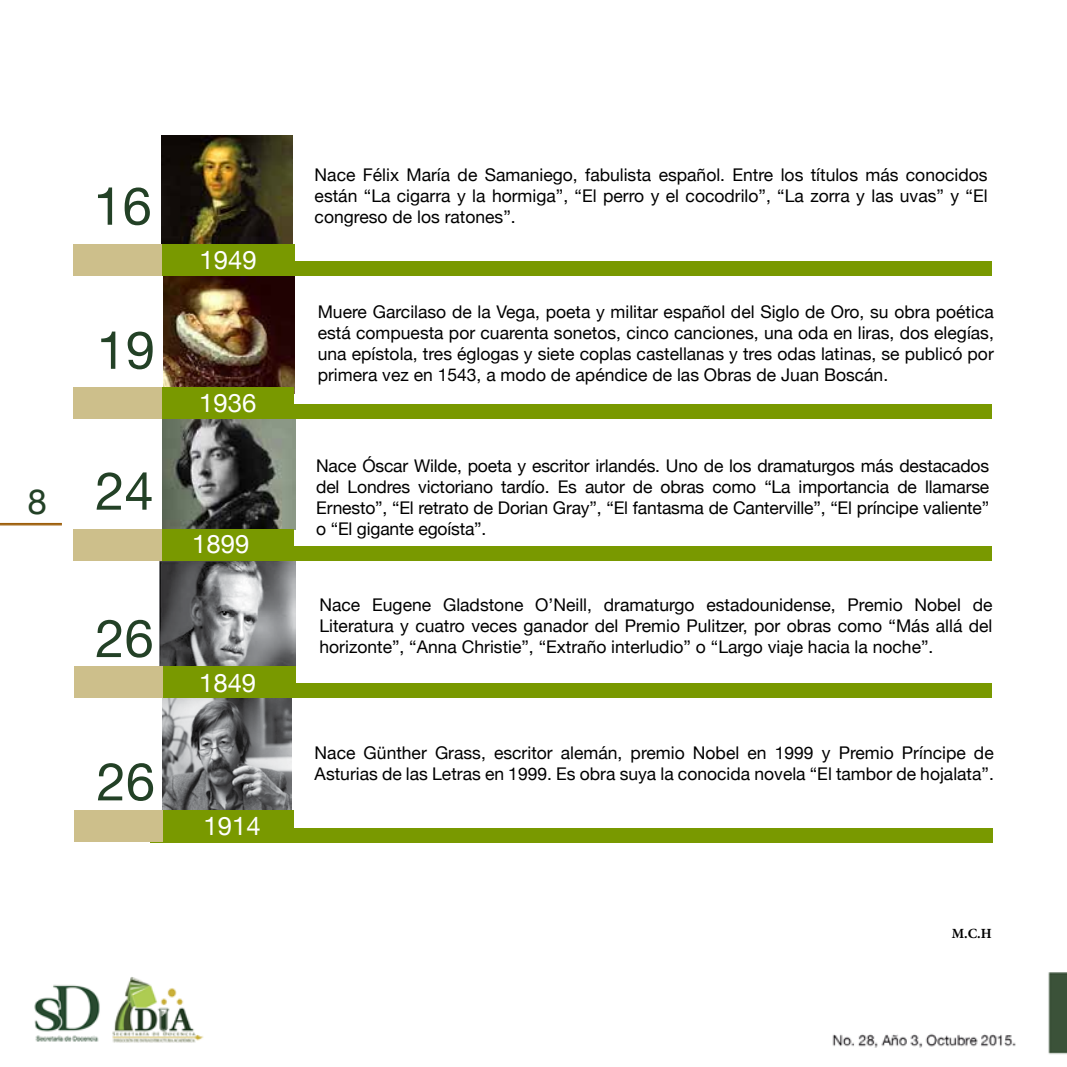
<style>
.page{position:relative;width:1067px;height:1067px;background:#fff}
.page>*{position:absolute;margin:0;border:0;box-sizing:border-box;transform-origin:0 0}
.t1{font:52.5px "Helvetica Neue";color:#234126}
.t2{font:35px "Helvetica Neue";color:#234126}
.t3{font:25.72px "Helvetica Neue";color:#fff}
.t4{font:17.5px/21px "Helvetica Neue";color:#000;text-align:justify}
.t5{font:700 14px "Minion Pro";color:#000}
</style>
<div class="page">
<img style="left:0;top:135px;width:1066px;height:920px">
<hr style="left:0;top:523px;width:62px;height:1px;background:#995800">
<hr style="left:0;top:524px;width:62px;height:1px;background:#995800">
<img style="left:163px;top:698px;width:128px;height:112px">
<div style="left:150px;top:828px;width:842px;height:14px;background:#799900"></div>
<div style="left:161px;top:810px;width:133px;height:19px;background:#799900"></div>
<div style="left:75px;top:810px;width:88px;height:32px;background:#cdbf8b"></div>
<img style="left:160px;top:560px;width:135px;height:105px">
<img style="left:163px;top:419px;width:132px;height:110px">
<img style="left:163px;top:276px;width:131px;height:111px">
<img style="left:161px;top:136px;width:132px;height:108px">
<div style="left:149px;top:261px;width:842px;height:15px;background:#799900"></div>
<div style="left:162px;top:244px;width:132px;height:32px;background:#799900"></div>
<div style="left:73px;top:244px;width:88px;height:32px;background:#cdbf8b"></div>
<div style="left:149px;top:404px;width:842px;height:14px;background:#799900"></div>
<div style="left:161px;top:387px;width:133px;height:31px;background:#799900"></div>
<div style="left:73px;top:387px;width:88px;height:31px;background:#cdbf8b"></div>
<div style="left:149px;top:546px;width:842px;height:14px;background:#799900"></div>
<div style="left:161px;top:528px;width:133px;height:32px;background:#799900"></div>
<div style="left:73px;top:528px;width:88px;height:32px;background:#cdbf8b"></div>
<div style="left:149px;top:683px;width:842px;height:14px;background:#799900"></div>
<div style="left:163px;top:665px;width:132px;height:32px;background:#799900"></div>
<div style="left:75px;top:665px;width:88px;height:32px;background:#cdbf8b"></div>
<h2 class="t2" style="left:27px;top:481px;width:21px">8</h2>
<h1 class="t1" style="left:93px;top:175px;width:60px">16</h1>
<h1 class="t1" style="left:97px;top:319px;width:60px">19</h1>
<h1 class="t1" style="left:95px;top:459px;width:60px">24</h1>
<h1 class="t1" style="left:95px;top:607px;width:60px">26</h1>
<h1 class="t1" style="left:97px;top:750px;width:60px">26</h1>
<h3 class="t3" style="left:200px;top:244px;width:59px">1949</h3>
<h3 class="t3" style="left:199px;top:387px;width:59px">1936</h3>
<h3 class="t3" style="left:192px;top:529px;width:59px">1899</h3>
<h3 class="t3" style="left:199px;top:667px;width:59px">1849</h3>
<h3 class="t3" style="left:203px;top:811px;width:59px">1914</h3>
<p class="t4" style="left:315px;top:164px;width:674px">Nace Félix María de Samaniego, fabulista español. Entre los títulos más conocidos están “La cigarra y la hormiga”, “El perro y el cocodrilo”, “La zorra y las uvas” y “El congreso de los ratones”.</p>
<p class="t4" style="left:318px;top:301px;width:677px">Muere Garcilaso de la Vega, poeta y militar español del Siglo de Oro, su obra poética está compuesta por cuarenta sonetos, cinco canciones, una oda en liras, dos elegías, una epístola, tres églogas y siete coplas castellanas y tres odas latinas, se publicó por primera vez en 1543, a modo de apéndice de las Obras de Juan Boscán.</p>
<p class="t4" style="left:316px;top:454px;width:674px">Nace Óscar Wilde, poeta y escritor irlandés. Uno de los dramaturgos más destacados del Londres victoriano tardío. Es autor de obras como “La importancia de llamarse Ernesto”, “El retrato de Dorian Gray”, “El fantasma de Canterville”, “El príncipe valiente” o “El gigante egoísta”.</p>
<p class="t4" style="left:319px;top:594px;width:674px">Nace Eugene Gladstone O’Neill, dramaturgo estadounidense, Premio Nobel de Literatura y cuatro veces ganador del Premio Pulitzer, por obras como “Más allá del horizonte”, “Anna Christie”, “Extraño interludio” o “Largo viaje hacia la noche”.</p>
<p class="t4" style="left:315px;top:742px;width:680px">Nace Günther Grass, escritor alemán, premio Nobel en 1999 y Premio Príncipe de<br>Asturias de las Letras en 1999. Es obra suya la conocida novela “El tambor de hojalata”.</p>
<p class="t5" style="left:951px;top:924px;width:41px">M.C.H</p>
</div>
